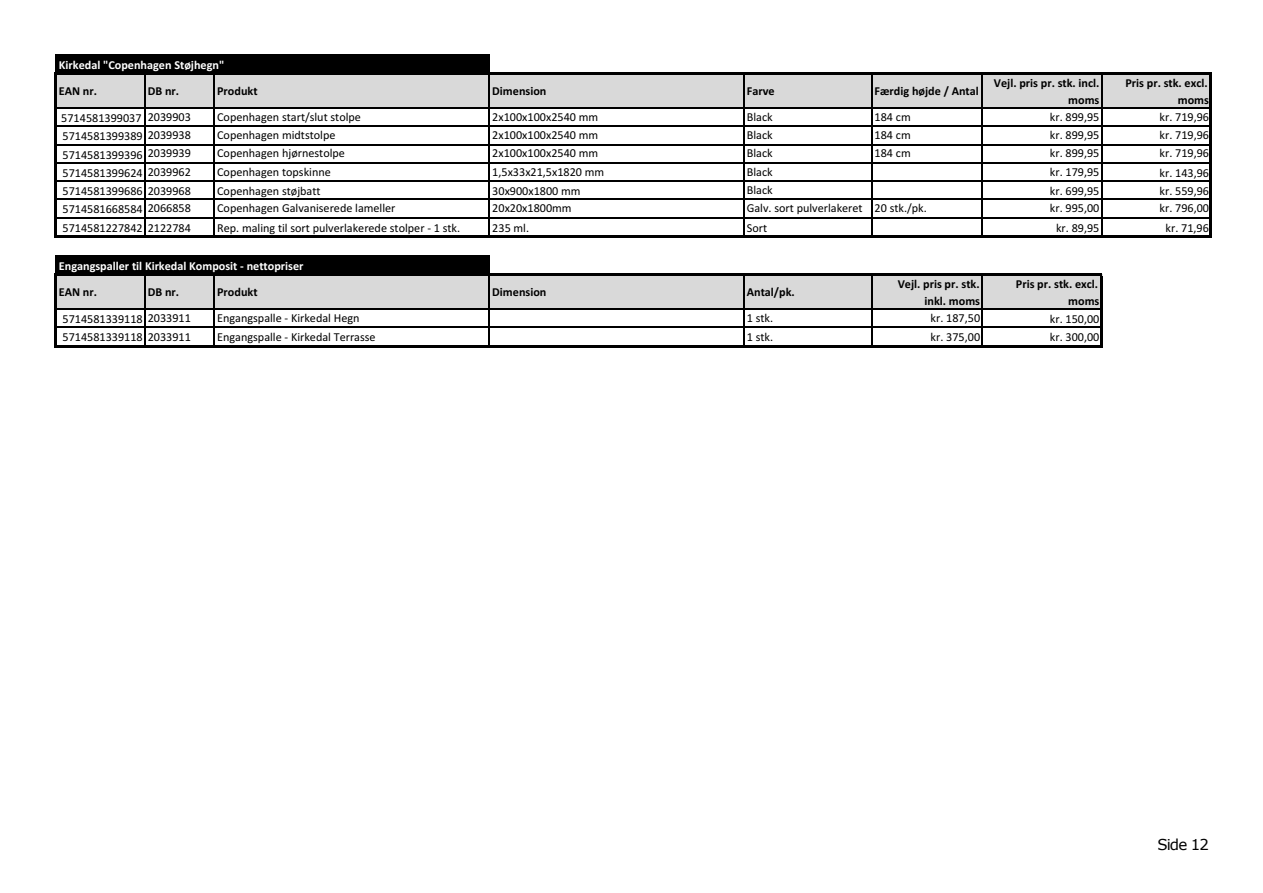
<style>
.page{position:relative;width:1263px;height:893px;background:#fff}
.page>*{position:absolute;margin:0;border:0;box-sizing:border-box;transform-origin:0 0}
.t1{font:15px "Verdana";letter-spacing:-.06em;color:#000}
.t2{font:12.15px "Calibri";color:#000}
.t3{font:700 12.15px/17.1px "Calibri";color:#000;text-align:right}
.t4{font:700 12.15px "Calibri";color:#fff}
</style>
<div class="page">
<div style="left:55px;top:54px;width:435px;height:21px;background:#000"></div>
<div style="left:55px;top:73px;width:1047px;height:36px;background:#d9d9d9"></div>
<div style="left:1101px;top:73px;width:111px;height:36px;background:#d9d9d9"></div>
<div style="left:55px;top:255px;width:435px;height:21px;background:#000"></div>
<div style="left:55px;top:274px;width:928px;height:36px;background:#d9d9d9"></div>
<div style="left:982px;top:274px;width:120px;height:36px;background:#d9d9d9"></div>
<hr style="left:54px;top:72px;width:2px;height:166px;background:#000">
<hr style="left:144px;top:75px;width:1px;height:160px;background:#000">
<hr style="left:213px;top:75px;width:2px;height:160px;background:#000">
<hr style="left:489px;top:75px;width:1px;height:160px;background:#000">
<hr style="left:743px;top:75px;width:1px;height:160px;background:#000">
<hr style="left:871px;top:75px;width:1px;height:160px;background:#000">
<hr style="left:982px;top:75px;width:1px;height:160px;background:#000">
<hr style="left:1101px;top:75px;width:1px;height:160px;background:#000">
<hr style="left:54px;top:273px;width:2px;height:74px;background:#000">
<hr style="left:144px;top:276px;width:1px;height:69px;background:#000">
<hr style="left:213px;top:276px;width:2px;height:69px;background:#000">
<hr style="left:489px;top:276px;width:1px;height:69px;background:#000">
<hr style="left:743px;top:276px;width:1px;height:69px;background:#000">
<hr style="left:871px;top:276px;width:1px;height:69px;background:#000">
<hr style="left:982px;top:276px;width:1px;height:69px;background:#000">
<hr style="left:1100px;top:276px;width:2px;height:71px;background:#000">
<hr style="left:1209px;top:75px;width:3px;height:163px;background:#000">
<hr style="left:56px;top:72px;width:1156px;height:3px;background:#000">
<hr style="left:56px;top:108px;width:1153px;height:1px;background:#000">
<hr style="left:56px;top:126px;width:1153px;height:1px;background:#000">
<hr style="left:56px;top:144px;width:1153px;height:1px;background:#000">
<hr style="left:56px;top:162px;width:1153px;height:2px;background:#000">
<hr style="left:56px;top:181px;width:1153px;height:1px;background:#000">
<hr style="left:56px;top:199px;width:1153px;height:1px;background:#000">
<hr style="left:56px;top:217px;width:1153px;height:1px;background:#000">
<hr style="left:56px;top:235px;width:1156px;height:3px;background:#000">
<hr style="left:56px;top:273px;width:1046px;height:3px;background:#000">
<hr style="left:56px;top:308px;width:1044px;height:2px;background:#000">
<hr style="left:56px;top:327px;width:1044px;height:1px;background:#000">
<hr style="left:56px;top:345px;width:1046px;height:2px;background:#000">
<p class="t4" style="left:59px;top:56px;width:167px">Kirkedal "Copenhagen Støjhegn"</p>
<p class="t3" style="left:59px;top:82px;width:40px">EAN nr.</p>
<p class="t3" style="left:148px;top:82px;width:33px">DB nr.</p>
<p class="t3" style="left:217px;top:82px;width:42px">Produkt</p>
<p class="t3" style="left:492px;top:82px;width:56px">Dimension</p>
<p class="t3" style="left:747px;top:82px;width:29px">Farve</p>
<p class="t3" style="left:875px;top:82px;width:106px">Færdig højde / Antal</p>
<p class="t3" style="left:994px;top:74px;width:107px">Vejl. pris pr. stk. incl. moms</p>
<p class="t3" style="left:1125px;top:74px;width:85px">Pris pr. stk. excl. moms</p>
<p class="t2" style="left:61px;top:110px;width:131px">5714581399037 2039903</p>
<p class="t2" style="left:217px;top:108px;width:145px">Copenhagen start/slut stolpe</p>
<p class="t2" style="left:492px;top:108px;width:107px">2x100x100x2540 mm</p>
<p class="t2" style="left:747px;top:108px;width:27px">Black</p>
<p class="t2" style="left:875px;top:108px;width:38px">184 cm</p>
<p class="t2" style="left:1050px;top:108px;width:51px">kr. 899,95</p>
<p class="t2" style="left:1159px;top:108px;width:51px">kr. 719,96</p>
<p class="t2" style="left:63px;top:128px;width:130px">5714581399389 2039938</p>
<p class="t2" style="left:217px;top:127px;width:120px">Copenhagen midtstolpe</p>
<p class="t2" style="left:492px;top:127px;width:107px">2x100x100x2540 mm</p>
<p class="t2" style="left:747px;top:127px;width:27px">Black</p>
<p class="t2" style="left:875px;top:127px;width:38px">184 cm</p>
<p class="t2" style="left:1050px;top:127px;width:51px">kr. 899,95</p>
<p class="t2" style="left:1159px;top:127px;width:51px">kr. 719,96</p>
<p class="t2" style="left:63px;top:146px;width:130px">5714581399396 2039939</p>
<p class="t2" style="left:217px;top:145px;width:129px">Copenhagen hjørnestolpe</p>
<p class="t2" style="left:492px;top:145px;width:107px">2x100x100x2540 mm</p>
<p class="t2" style="left:747px;top:145px;width:27px">Black</p>
<p class="t2" style="left:875px;top:145px;width:38px">184 cm</p>
<p class="t2" style="left:1050px;top:145px;width:51px">kr. 899,95</p>
<p class="t2" style="left:1159px;top:145px;width:51px">kr. 719,96</p>
<p class="t2" style="left:63px;top:164px;width:130px">5714581399624 2039962</p>
<p class="t2" style="left:217px;top:163px;width:115px">Copenhagen topskinne</p>
<p class="t2" style="left:492px;top:163px;width:114px">1,5x33x21,5x1820 mm</p>
<p class="t2" style="left:747px;top:163px;width:27px">Black</p>
<p class="t2" style="left:1050px;top:163px;width:51px">kr. 179,95</p>
<p class="t2" style="left:1159px;top:164px;width:51px">kr. 143,96</p>
<p class="t2" style="left:63px;top:183px;width:130px">5714581399686 2039968</p>
<p class="t2" style="left:217px;top:183px;width:105px">Copenhagen støjbatt</p>
<p class="t2" style="left:492px;top:183px;width:90px">30x900x1800 mm</p>
<p class="t2" style="left:747px;top:182px;width:27px">Black</p>
<p class="t2" style="left:1050px;top:183px;width:51px">kr. 699,95</p>
<p class="t2" style="left:1159px;top:183px;width:51px">kr. 559,96</p>
<p class="t2" style="left:63px;top:201px;width:130px">5714581668584 2066858</p>
<p class="t2" style="left:217px;top:200px;width:180px">Copenhagen Galvaniserede lameller</p>
<p class="t2" style="left:492px;top:200px;width:81px">20x20x1800mm</p>
<p class="t2" style="left:747px;top:200px;width:182px">Galv. sort pulverlakeret 20 stk./pk.</p>
<p class="t2" style="left:1050px;top:200px;width:51px">kr. 995,00</p>
<p class="t2" style="left:1159px;top:200px;width:51px">kr. 796,00</p>
<p class="t2" style="left:63px;top:219px;width:130px">5714581227842 2122784</p>
<p class="t2" style="left:217px;top:219px;width:245px">Rep. maling til sort pulverlakerede stolper - 1 stk.</p>
<p class="t2" style="left:492px;top:219px;width:38px">235 ml.</p>
<p class="t2" style="left:747px;top:219px;width:22px">Sort</p>
<p class="t2" style="left:1056px;top:219px;width:45px">kr. 89,95</p>
<p class="t2" style="left:1165px;top:219px;width:45px">kr. 71,96</p>
<p class="t4" style="left:59px;top:257px;width:246px">Engangspaller til Kirkedal Komposit - nettopriser</p>
<p class="t3" style="left:59px;top:283px;width:40px">EAN nr.</p>
<p class="t3" style="left:148px;top:283px;width:33px">DB nr.</p>
<p class="t3" style="left:217px;top:283px;width:42px">Produkt</p>
<p class="t3" style="left:492px;top:283px;width:56px">Dimension</p>
<p class="t3" style="left:747px;top:283px;width:50px">Antal/pk.</p>
<p class="t3" style="left:898px;top:275px;width:84px">Vejl. pris pr. stk. inkl. moms</p>
<p class="t3" style="left:1016px;top:275px;width:85px">Pris pr. stk. excl. moms</p>
<p class="t2" style="left:63px;top:311px;width:130px">5714581339118 2033911</p>
<p class="t2" style="left:217px;top:309px;width:144px">Engangspalle - Kirkedal Hegn</p>
<p class="t2" style="left:747px;top:309px;width:28px">1 stk.</p>
<p class="t2" style="left:931px;top:309px;width:51px">kr. 187,50</p>
<p class="t2" style="left:1050px;top:311px;width:51px">kr. 150,00</p>
<p class="t2" style="left:63px;top:329px;width:130px">5714581339118 2033911</p>
<p class="t2" style="left:217px;top:329px;width:160px">Engangspalle - Kirkedal Terrasse</p>
<p class="t2" style="left:747px;top:329px;width:28px">1 stk.</p>
<p class="t2" style="left:931px;top:329px;width:51px">kr. 375,00</p>
<p class="t2" style="left:1050px;top:329px;width:51px">kr. 300,00</p>
<p class="t1" style="left:1157px;top:835px;width:53px">Side 12</p>
</div>
